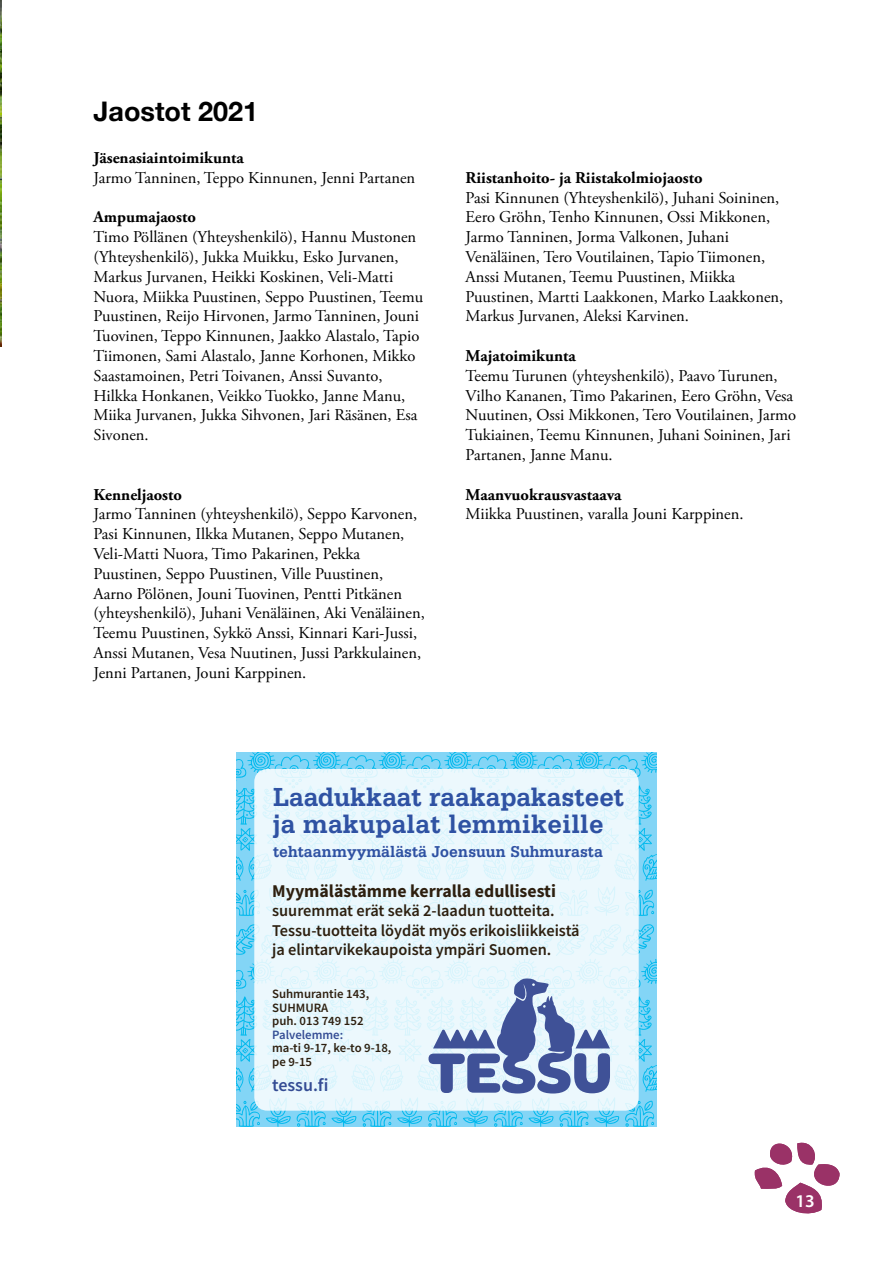
<style>
.page{position:relative;width:893px;height:1263px;background:#fff}
.page>*{position:absolute;margin:0;border:0;box-sizing:border-box;transform-origin:0 0}
.t1{font:700 27.6px/26.5px "Serifa";color:#2f52a3;scale:.95 1}
.t2{font:700 27px "Helvetica Neue";color:#000}
.t3{font:700 18px "Source Sans Pro";color:#2d1f0f}
.t4{font:600 18px "Source Sans Pro";color:#344c94}
.t5{font:600 18px "Myriad Pro";color:#fff}
.t6{font:700 16.65px "Serifa";color:#2f52a3;scale:.95 1}
.t7{font:16.5px/19.8px "Adobe Garamond Pro";color:#000}
.t8{font:700 16.5px "Adobe Garamond Pro";color:#000}
.t9{font:600 16.5px/19.5px "Source Sans Pro";color:#2d1f0f}
.t10{font:600 12.75px/13.5px "Source Sans Pro";color:#2d1f0f}
.t11{font:600 12.75px "Source Sans Pro";color:#344c94}
</style>
<div class="page">
<svg style="left:754px;top:1142px;width:86px;height:72px"></svg>
<img style="left:0;top:0;width:1px;height:347px">
<svg style="left:236px;top:753px;width:421px;height:163px;background:#67cef3"></svg>
<svg style="left:254px;top:769px;width:385px;height:342px;background:#e8f7fc"></svg>
<svg style="left:236px;top:924px;width:421px;height:203px;background:#c1dff0"></svg>
<h2 class="t2" style="left:94px;top:90px;width:166px">Jaostot 2021</h2>
<p class="t8" style="left:94px;top:148px;width:152px">Jäsenasiaintoimikunta</p>
<p class="t7" style="left:94px;top:168px;width:323px">Jarmo Tanninen, Teppo Kinnunen, Jenni Partanen</p>
<p class="t8" style="left:94px;top:207px;width:104px">Ampumajaosto</p>
<p class="t7" style="left:94px;top:228px;width:331px">Timo Pöllänen (Yhteyshenkilö), Hannu Mustonen (Yhteyshenkilö), Jukka Muikku, Esko Jurvanen, Markus Jurvanen, Heikki Koskinen, Veli-Matti Nuora, Miikka Puustinen, Seppo Puustinen, Teemu Puustinen, Reijo Hirvonen, Jarmo Tanninen, Jouni Tuovinen, Teppo Kinnunen, Jaakko Alastalo, Tapio Tiimonen, Sami Alastalo, Janne Korhonen, Mikko Saastamoinen, Petri Toivanen, Anssi Suvanto, Hilkka Honkanen, Veikko Tuokko, Janne Manu, Miika Jurvanen, Jukka Sihvonen, Jari Räsänen, Esa Sivonen.</p>
<p class="t8" style="left:94px;top:485px;width:90px">Kenneljaosto</p>
<p class="t7" style="left:94px;top:505px;width:333px">Jarmo Tanninen (yhteyshenkilö), Seppo Karvonen, Pasi Kinnunen, Ilkka Mutanen, Seppo Mutanen, Veli-Matti Nuora, Timo Pakarinen, Pekka Puustinen, Seppo Puustinen, Ville Puustinen, Aarno Pölönen, Jouni Tuovinen, Pentti Pitkänen (yhteyshenkilö), Juhani Venäläinen, Aki Venäläinen, Teemu Puustinen, Sykkö Anssi, Kinnari Kari-Jussi, Anssi Mutanen, Vesa Nuutinen, Jussi Parkkulainen, Jenni Partanen, Jouni Karppinen.</p>
<p class="t8" style="left:466px;top:168px;width:238px">Riistanhoito- ja Riistakolmiojaosto</p>
<p class="t7" style="left:466px;top:188px;width:319px">Pasi Kinnunen (Yhteyshenkilö), Juhani Soininen, Eero Gröhn, Tenho Kinnunen, Ossi Mikkonen, Jarmo Tanninen, Jorma Valkonen, Juhani Venäläinen, Tero Voutilainen, Tapio Tiimonen, Anssi Mutanen, Teemu Puustinen, Miikka Puustinen, Martti Laakkonen, Marko Laakkonen, Markus Jurvanen, Aleksi Karvinen.</p>
<p class="t8" style="left:466px;top:346px;width:112px">Majatoimikunta</p>
<p class="t7" style="left:466px;top:366px;width:332px">Teemu Turunen (yhteyshenkilö), Paavo Turunen, Vilho Kananen, Timo Pakarinen, Eero Gröhn, Vesa Nuutinen, Ossi Mikkonen, Tero Voutilainen, Jarmo Tukiainen, Teemu Kinnunen, Juhani Soininen, Jari Partanen, Janne Manu.</p>
<p class="t8" style="left:466px;top:485px;width:157px">Maanvuokrausvastaava</p>
<p class="t7" style="left:466px;top:505px;width:279px">Miikka Puustinen, varalla Jouni Karppinen.</p>
<h1 class="t1" style="left:273px;top:783px;width:371px">Laadukkaat raakapakasteet ja makupalat lemmikeille</h1>
<p class="t6" style="left:273px;top:842px;width:349px">tehtaanmyymälästä Joensuun Suhmurasta</p>
<p class="t3" style="left:272px;top:879px;width:285px">Myymälästämme kerralla edullisesti</p>
<p class="t9" style="left:272px;top:901px;width:309px">suuremmat erät sekä 2-laadun tuotteita.<br>Tessu-tuotteita löydät myös erikoisliikkeistä ja elintarvikekaupoista ympäri Suomen.</p>
<p class="t10" style="left:272px;top:987px;width:99px">Suhmurantie 143,<br>SUHMURA<br>puh. 013 749 152</p>
<p class="t11" style="left:272px;top:1026px;width:73px">Palvelemme:</p>
<p class="t10" style="left:272px;top:1041px;width:121px">ma-ti 9-17, ke-to 9-18, pe 9-15</p>
<p class="t4" style="left:272px;top:1073px;width:58px">tessu.fi</p>
<p class="t5" style="left:796px;top:1189px;width:21px">13</p>
</div>
